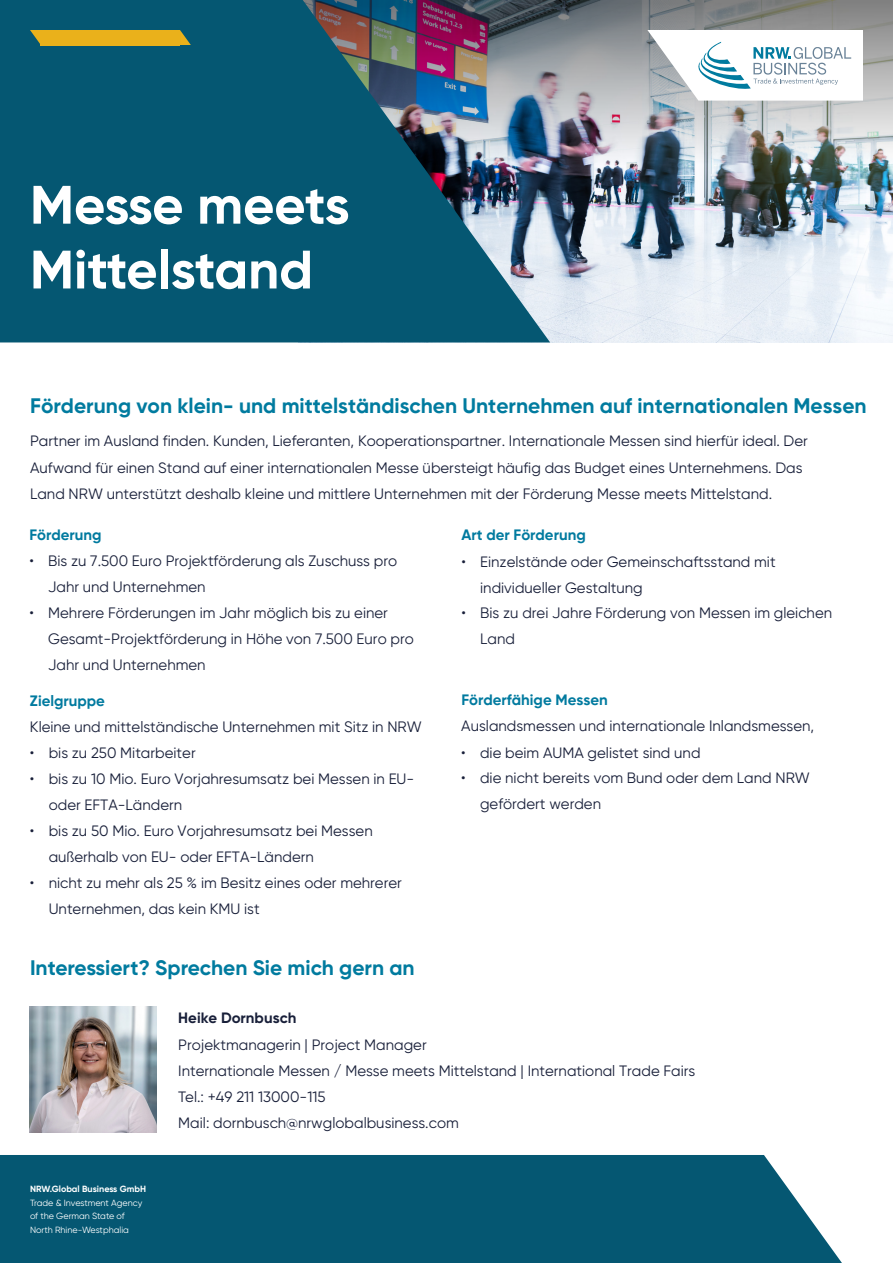
<style>
.page{position:relative;width:893px;height:1263px;background:#fff}
.page>*{position:absolute;margin:0;border:0;box-sizing:border-box;transform-origin:0 0}
.t1{font:700 54px/64.8px "Gilroy";letter-spacing:-.01em;color:#fff}
.t2{font:700 21px "Gilroy";color:#007b9f}
.t3{font:15px/26px "Gilroy";color:#181f39}
.t4{font:700 15px "Gilroy";color:#007a9f}
.t5{font:700 15px "Gilroy";color:#181f39}
.t6{font:9px/13.5px "Gilroy";color:#fff}
.t7{font:700 9px "Gilroy";color:#fff}
</style>
<div class="page">
<img style="left:550px;top:165px;width:343px;height:177px">
<div style="left:30px;top:288px;width:785px;height:54px;background:#e7eef5"></div>
<img style="left:550px;top:0;width:343px;height:165px">
<svg style="left:0;top:0;width:550px;height:342px;background:#1e5e77"></svg>
<div style="left:0;top:1155px;width:842px;height:108px;background:#055772"></div>
<div style="left:41px;top:30px;width:139px;height:15px;background:#eab11b"></div>
<svg style="left:180px;top:30px;width:11px;height:15px"></svg>
<svg style="left:30px;top:30px;width:11px;height:15px"></svg>
<svg style="left:647px;top:30px;width:216px;height:71px"></svg>
<img style="left:30px;top:1006px;width:126px;height:126px">
<h1 class="t1" style="left:30px;top:172px;width:321px">Messe meets<br>Mittelstand</h1>
<h2 class="t2" style="left:30px;top:393px;width:838px">Förderung von klein- und mittelständischen Unternehmen auf internationalen Messen</h2>
<p class="t3" style="left:30px;top:428px;width:779px">Partner im Ausland finden. Kunden, Lieferanten, Kooperationspartner. Internationale Messen sind hierfür ideal. Der<br>Aufwand für einen Stand auf einer internationalen Messe übersteigt häufig das Budget eines Unternehmens. Das<br>Land NRW unterstützt deshalb kleine und mittlere Unternehmen mit der Förderung Messe meets Mittelstand.</p>
<p class="t4" style="left:29px;top:525px;width:74px">Förderung</p>
<p class="t3" style="left:48px;top:548px;width:350px;text-indent:-19px">• Bis zu 7.500 Euro Projektförderung als Zuschuss pro<br>Jahr und Unternehmen</p>
<p class="t3" style="left:48px;top:599px;width:367px;text-indent:-19px">• Mehrere Förderungen im Jahr möglich bis zu einer<br>Gesamt-Projektförderung in Höhe von 7.500 Euro pro<br>Jahr und Unternehmen</p>
<p class="t4" style="left:30px;top:691px;width:77px">Zielgruppe</p>
<p class="t3" style="left:30px;top:714px;width:393px">Kleine und mittelständische Unternehmen mit Sitz in NRW</p>
<p class="t3" style="left:30px;top:740px;width:167px">• bis zu 250 Mitarbeiter</p>
<p class="t3" style="left:49px;top:766px;width:367px;text-indent:-19px">• bis zu 10 Mio. Euro Vorjahresumsatz bei Messen in EU&shy;oder EFTA-Ländern</p>
<p class="t3" style="left:49px;top:818px;width:325px;line-height:25.5px;text-indent:-19px">• bis zu 50 Mio. Euro Vorjahresumsatz bei Messen außerhalb von EU- oder EFTA-Ländern</p>
<p class="t3" style="left:49px;top:869px;width:355px;text-indent:-19px">• nicht zu mehr als 25 % im Besitz eines oder mehrerer<br>Unternehmen, das kein KMU ist</p>
<h2 class="t2" style="left:30px;top:954px;width:386px">Interessiert? Sprechen Sie mich gern an</h2>
<p class="t4" style="left:461px;top:525px;width:126px">Art der Förderung</p>
<p class="t3" style="left:480px;top:548px;width:297px;text-indent:-19px">• Einzelstände oder Gemeinschaftsstand mit individueller Gestaltung</p>
<p class="t3" style="left:480px;top:600px;width:353px;text-indent:-19px">• Bis zu drei Jahre Förderung von Messen im gleichen<br>Land</p>
<p class="t4" style="left:461px;top:691px;width:148px">Förderfähige Messen</p>
<p class="t3" style="left:461px;top:713px;width:354px">Auslandsmessen und internationale Inlandsmessen,</p>
<p class="t3" style="left:461px;top:739px;width:241px">• die beim AUMA gelistet sind und</p>
<p class="t3" style="left:480px;top:765px;width:331px;text-indent:-19px">• die nicht bereits vom Bund oder dem Land NRW gefördert werden</p>
<p class="t7" style="left:30px;top:1183px;width:118px">NRW.Global Business GmbH</p>
<p class="t6" style="left:30px;top:1196px;width:114px">Trade &amp; Investment Agency of the German State of<br>North Rhine-Westphalia</p>
<p class="t5" style="left:178px;top:1009px;width:120px">Heike Dornbusch</p>
<p class="t3" style="left:178px;top:1031px;width:519px">Projektmanagerin | Project Manager<br>Internationale Messen / Messe meets Mittelstand | International Trade Fairs Tel.: +49 211 13000-115<br>Mail: dornbusch@nrwglobalbusiness.com</p>
</div>
